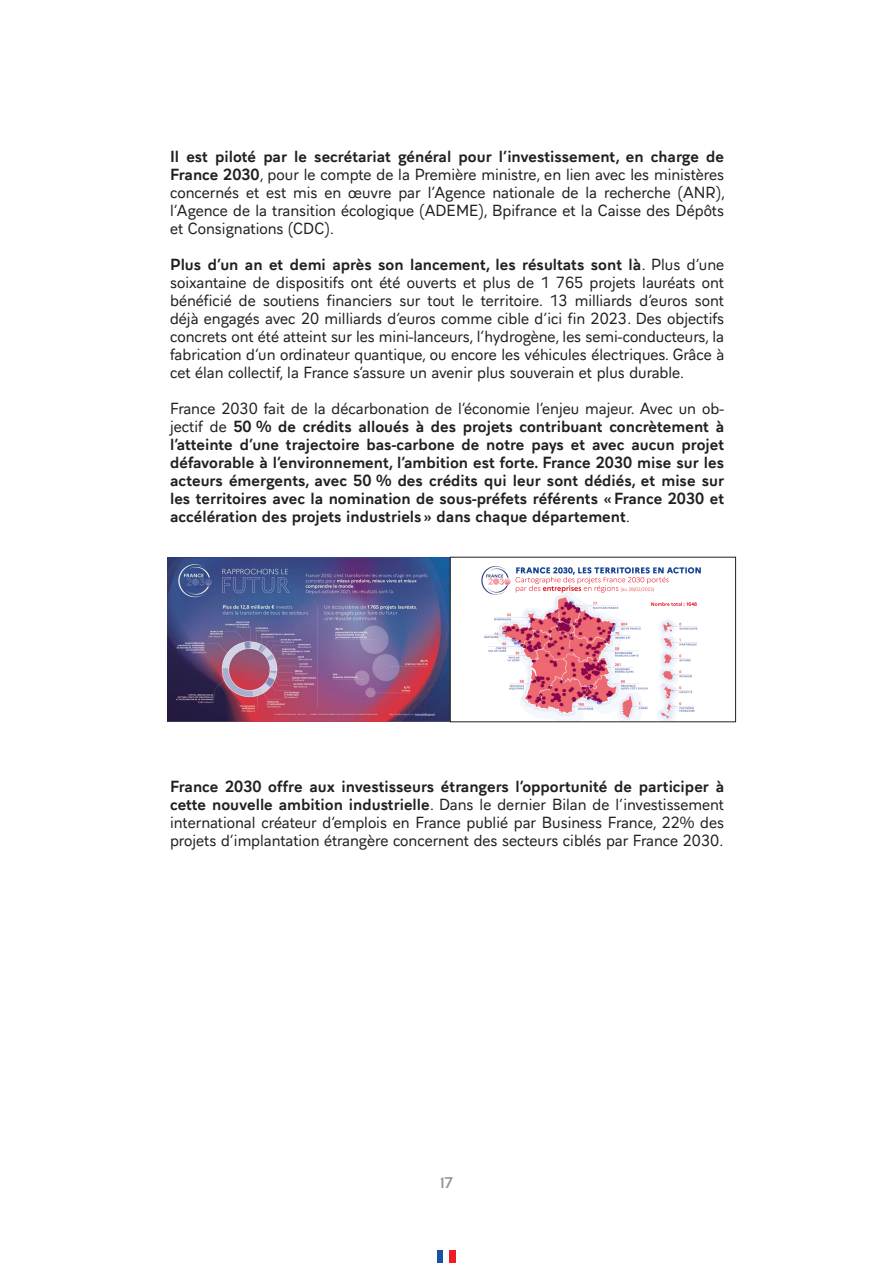
<style>
.page{position:relative;width:893px;height:1263px;background:#fff}
.page>*{position:absolute;margin:0;border:0;box-sizing:border-box;transform-origin:0 0}
.Corps_de_texte{font:15px/18px "Aiglon Pro";color:#231f20;text-align:justify}
.Corps_de_texte-2{font:700 15px/18px "Aiglon Pro";color:#231f20;text-align:justify}
.t1{font:15px "France";color:#939598}
.s1{font-weight:700}
.s2{font-weight:400}
</style>
<div class="page">
<div style="left:437px;top:1250px;width:6px;height:13px;background:#1353a2"></div>
<div style="left:450px;top:1250px;width:6px;height:13px;background:#ee1d23"></div>
<img style="left:168px;top:557px;width:282px;height:165px">
<img style="left:481px;top:566px;width:220px;height:40px">
<img style="left:481px;top:595px;width:169px;height:125px">
<img style="left:657px;top:619px;width:41px;height:101px">
<div style="left:450px;top:557px;width:286px;height:165px;border:1px solid #231f20"></div>
<p class="Corps_de_texte" style="left:170px;top:146px;width:557px"><span class="s1">Il est piloté par le secrétariat général pour l’investissement, en charge de France 2030</span>, pour le compte de la Première ministre, en lien avec les ministères concernés et est mis en œuvre par l’Agence nationale de la recherche (ANR), l’Agence de la transition écologique (ADEME), Bpifrance et la Caisse des Dépôts et Consignations (CDC).</p>
<p class="Corps_de_texte" style="left:170px;top:254px;width:556px"><span class="s1">Plus d’un an et demi après son lancement, les résultats sont là</span>. Plus d’une soixantaine de dispositifs ont été ouverts et plus de 1 765 projets lauréats ont bénéficié de soutiens financiers sur tout le territoire. 13 milliards d’euros sont déjà engagés avec 20 milliards d’euros comme cible d’ici fin 2023. Des objectifs concrets ont été atteint sur les mini-lanceurs, l’hydrogène, les semi-conducteurs, la fabrication d’un ordinateur quantique, ou encore les véhicules électriques. Grâce à cet élan collectif, la France s’assure un avenir plus souverain et plus durable.</p>
<p class="Corps_de_texte-2" style="left:170px;top:398px;width:556px"><span class="s2">France 2030 fait de la décarbonation de l’économie l’enjeu majeur. Avec un ob&shy;jectif de</span> 50 % de crédits alloués à des projets contribuant concrètement à l’atteinte d’une trajectoire bas-carbone de notre pays et avec aucun projet défavorable à l’environnement, l’ambition est forte. France 2030 mise sur les acteurs émergents, avec 50 % des crédits qui leur sont dédiés, et mise sur les territoires avec la nomination de sous-préfets référents «France 2030 et accélération des projets industriels» dans chaque département<span class="s2">.</span></p>
<p class="Corps_de_texte" style="left:170px;top:776px;width:556px"><span class="s1">France 2030 offre aux investisseurs étrangers l’opportunité de participer à cette nouvelle ambition industrielle</span>. Dans le dernier Bilan de l’investissement international créateur d’emplois en France publié par Business France, 22% des projets d’implantation étrangère concernent des secteurs ciblés par France 2030.</p>
<p class="t1" style="left:440px;top:1173px;width:15px">17</p>
</div>
